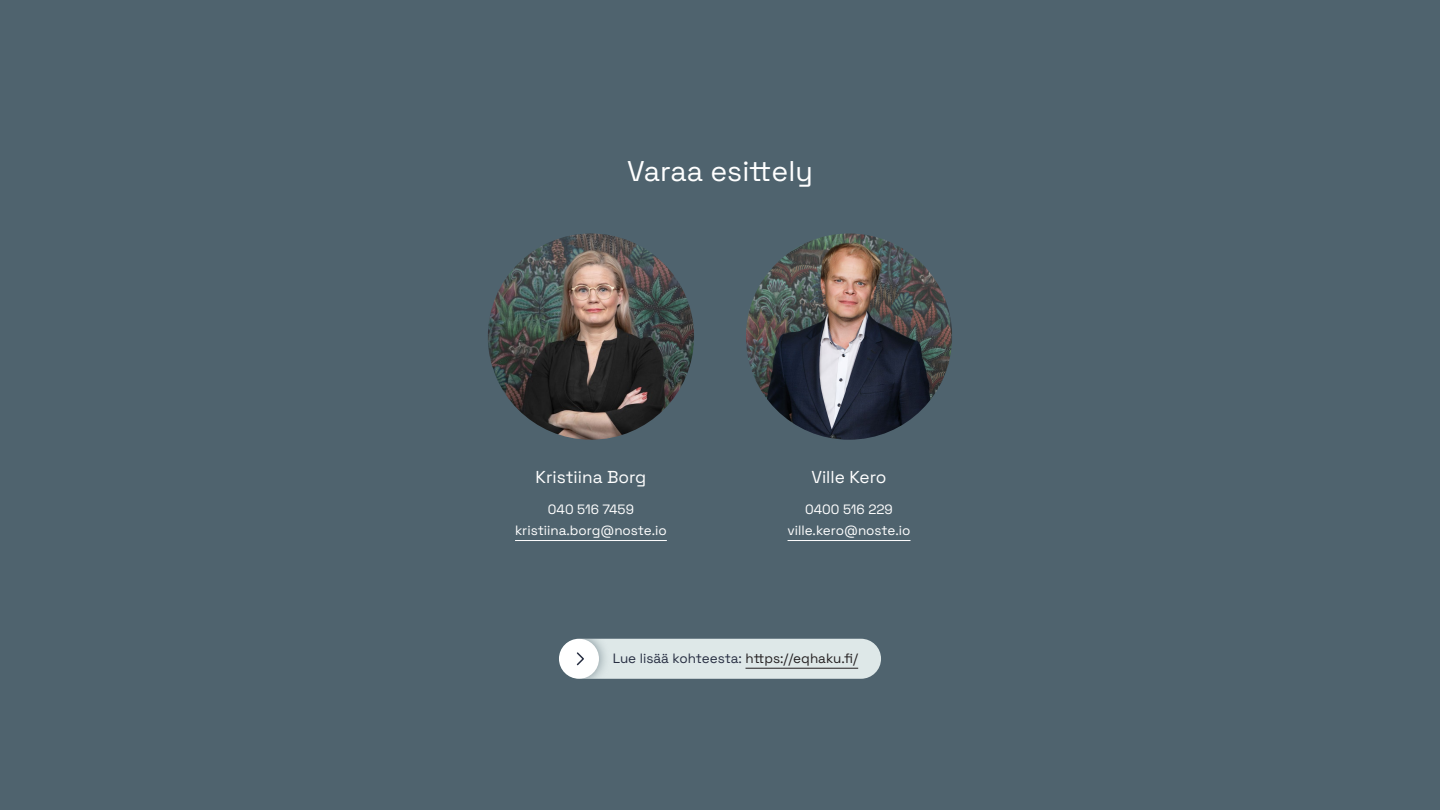
<style>
.page{position:relative;width:1440px;height:810px;background:#4f636e}
.page>*{position:absolute;margin:0;border:0;box-sizing:border-box;transform-origin:0 0}
.pääotsikko{font:28.5px "Space Grotesk";color:#fff}
.leipis{font:17.25px "Space Grotesk";color:#fff}
.leipis-2{font:13.5px "Space Grotesk";color:#fff}
.leipis-3{font:13.5px "Space Grotesk";color:#262d41}
.s1{color:#231f20}
</style>
<div class="page">
<img style="left:488px;top:234px;width:206px;height:206px;border-radius:103px">
<img style="left:746px;top:234px;width:206px;height:206px;border-radius:103px">
<hr style="left:515px;top:540px;width:152px;height:1px;background:#fff">
<hr style="left:788px;top:540px;width:123px;height:1px;background:#fff">
<div style="left:559px;top:639px;width:322px;height:40px;background:#dee8e8;border-radius:20px"></div>
<div style="left:559px;top:639px;width:52px;height:40px;background:#4f636e;opacity:.75"></div>
<div style="left:559px;top:639px;width:40px;height:40px;background:#fff;border-radius:50%"></div>
<hr style="left:746px;top:668px;width:112px;height:1px;background:#231f20">
<svg style="left:576px;top:652px;width:8px;height:14px"></svg>
<p class="pääotsikko" style="left:627px;top:150px;width:187px">Varaa esittely</p>
<p class="leipis" style="left:536px;top:464px;width:112px">Kristiina Borg</p>
<p class="leipis-2" style="left:548px;top:499px;width:88px">040 516 7459</p>
<p class="leipis-2" style="left:515px;top:520px;width:153px">kristiina.borg@noste.io</p>
<p class="leipis" style="left:811px;top:464px;width:77px">Ville Kero</p>
<p class="leipis-2" style="left:805px;top:499px;width:89px">0400 516 229</p>
<p class="leipis-2" style="left:788px;top:520px;width:124px">ville.kero@noste.io</p>
<p class="leipis-3" style="left:613px;top:648px;width:247px">Lue lisää kohteesta: <span class="s1">https://eqhaku.fi/</span></p>
</div>
